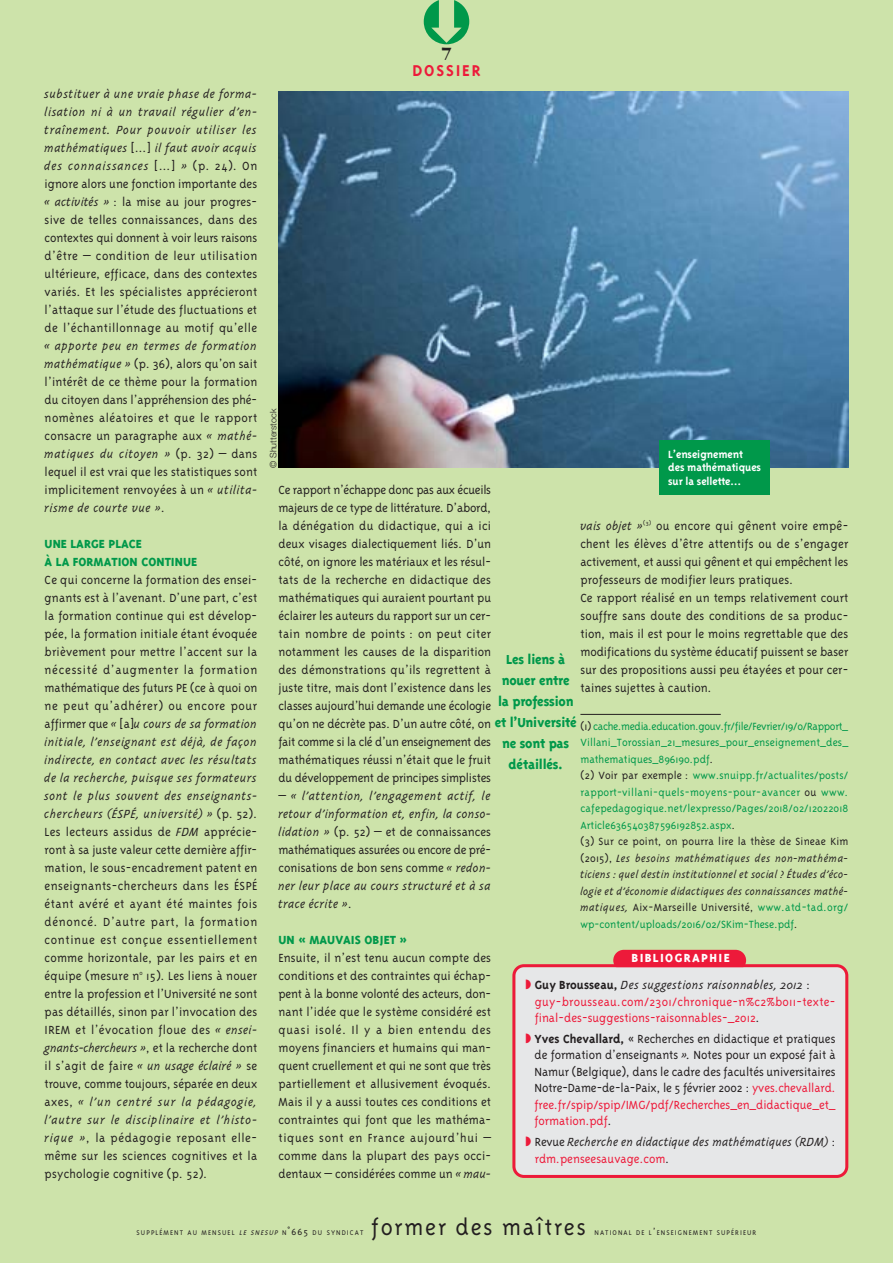
<style>
.page{position:relative;width:893px;height:1263px;background:#cde3aa}
.page>*{position:absolute;margin:0;border:0;box-sizing:border-box;transform-origin:0 0}
.t1{font:300 25.5px "Triplex";letter-spacing:.07em;color:#231f20}
.t2{font:700 18px/16.2px "Triplex";letter-spacing:.1em;color:#ed1a3a;text-align:center}
.t3{font:800 15px/21px "Triplex";letter-spacing:-.015em;color:#00984a;text-align:center;scale:.95 1}
.t4{font:300 13.5px/18px "Triplex";letter-spacing:.01em;color:#231f20;text-align:justify}
.t5{font:italic 300 13.5px/18px "Triplex";color:#231f20;text-align:justify}
.t6{font:300 13.5px/16.5px "Triplex";letter-spacing:.02em;color:#ed1a3a}
.t7{font:800 13.5px "Triplex";letter-spacing:.1em;color:#fff}
.t8{font:300 12px/16.5px "Triplex";letter-spacing:.01em;color:#00984a}
.t9{font:700 12px/13.5px "Triplex";letter-spacing:-.01em;color:#fff}
.t10{font:300 9px "Helvetica Neue";color:#231f20}
.t11{font:300 7.8px "Triplex";letter-spacing:.135em;color:#231f20}
.s1{font-style:italic}
.s2{font-weight:800;color:#00984a}
.s3{font-family:"Garamond";color:#231f20}
.s4{font-style:normal}
.s5{color:#231f20}
.s6{font-style:italic;color:#231f20}
.s7{font-weight:700;color:#231f20}
.s8{color:#ed1a3a}
.s9{font-weight:700}
.s10{font-style:normal;color:#ed1a3a}
.s11{font-size:10.5px}
</style>
<div class="page">
<hr style="left:580px;top:714px;width:141px;height:1px;background:#231f20">
<div style="left:613px;top:950px;width:133px;height:21px;background:#ed1a3a;border-radius:11px"></div>
<div style="left:512px;top:964px;width:336px;height:214px;background:#e6e7e8"></div>
<img style="left:279px;top:91px;width:569px;height:377px">
<div style="left:660px;top:441px;width:110px;height:54px;background:#00984a"></div>
<p class="t4" style="left:45px;top:86px;width:214px"><span class="s1">substituer à une vraie phase de forma&shy;lisation ni à un travail régulier d’en&shy;traînement. Pour pouvoir utiliser les mathématiques</span> […] <span class="s1">il faut avoir acquis des connaissances</span> […] <span class="s1">»</span> (p. 24). On ignore alors une fonction importante des <span class="s1">« activités »</span> : la mise au jour progres&shy;sive de telles connaissances, dans des contextes qui donnent à voir leurs raisons d’être – condition de leur utilisation ultérieure, efficace, dans des contextes variés. Et les spécialistes apprécieront l’attaque sur l’étude des fluctuations et de l’échantillonnage au motif qu’elle <span class="s1">« apporte peu en termes de formation mathématique »</span> (p. 36), alors qu’on sait l’intérêt de ce thème pour la formation du citoyen dans l’appréhension des phé&shy;nomènes aléatoires et que le rapport consacre un paragraphe aux <span class="s1">« mathé&shy;matiques du citoyen »</span> (p. 32) – dans lequel il est vrai que les statistiques sont implicitement renvoyées à un <span class="s1">« utilita&shy;risme de courte vue »</span>.</p>
<p class="t4" style="left:45px;top:536px;width:214px;text-align:left"><span class="s2">UNE LARGE PLACE<br>À LA FORMATION CONTINUE<br></span>Ce qui concerne la formation des ensei&shy;gnants est à l’avenant. D’une part, c’est la formation continue qui est dévelop&shy;pée, la formation initiale étant évoquée brièvement pour mettre l’accent sur la nécessité d’augmenter la formation mathématique des futurs PE (ce à quoi on ne peut qu’adhérer) ou encore pour affirmer que <span class="s1">«</span> [a]<span class="s1">u cours de sa formation initiale, l’enseignant est déjà, de façon indirecte, en contact avec les résultats de la recherche, puisque ses formateurs sont le plus souvent des enseignants&shy;chercheurs (ÉSPÉ, université) »</span> (p. 52).<br>Les lecteurs assidus de <span class="s1">FDM</span> apprécie&shy;ront à sa juste valeur cette dernière affir&shy;mation, le sous-encadrement patent en enseignants-chercheurs dans les ÉSPÉ étant avéré et ayant été maintes fois dénoncé. D’autre part, la formation continue est conçue essentiellement comme horizontale, par les pairs et en équipe (mesure n<sup>o</sup> 15). Les liens à nouer entre la profession et l’Université ne sont pas détaillés, sinon par l’invocation des IREM et l’évocation floue des <span class="s1">« ensei&shy;gnants-chercheurs »</span>, et la recherche dont il s’agit de faire <span class="s1">« un usage éclairé »</span> se trouve, comme toujours, séparée en deux axes, <span class="s1">« l’un centré sur la pédagogie, l’autre sur le disciplinaire et l’histo&shy;rique »</span>, la pédagogie reposant elle&shy;même sur les sciences cognitives et la psychologie cognitive (p. 52).</p>
<p class="t2" style="left:412px;top:47px;width:70px"><span class="s3">7<br></span>DOSSIER</p>
<p class="t10" style="left:268px;top:468px;width:61px;rotate:-90deg">© Shutterstock</p>
<p class="t9" style="left:668px;top:448px;width:94px">L’enseignement des mathématiques sur la sellette…</p>
<p class="t4" style="left:279px;top:482px;width:214px">Ce rapport n’échappe donc pas aux écueils majeurs de ce type de littérature. D’abord, la dénégation du didactique, qui a ici deux visages dialectiquement liés. D’un côté, on ignore les matériaux et les résul&shy;tats de la recherche en didactique des mathématiques qui auraient pourtant pu éclairer les auteurs du rapport sur un cer&shy;tain nombre de points : on peut citer notamment les causes de la disparition des démonstrations qu’ils regrettent à juste titre, mais dont l’existence dans les classes aujourd’hui demande une écologie qu’on ne décrète pas. D’un autre côté, on fait comme si la clé d’un enseignement des mathématiques réussi n’était que le fruit du développement de principes simplistes</p>
<p class="t5" style="left:279px;top:788px;width:214px"><span class="s4">–</span> « l’attention, l’engagement actif, le retour d’information et, enfin, la conso&shy;lidation » <span class="s4">(p. 52) – et de connaissances mathématiques assurées ou encore de pré&shy;conisations de bon sens comme</span> « redon&shy;ner leur place au cours structuré et à sa trace écrite »<span class="s4">.</span></p>
<p class="t4" style="left:279px;top:932px;width:214px;text-align:left"><span class="s2">UN « MAUVAIS OBJET »<br></span>Ensuite, il n’est tenu aucun compte des conditions et des contraintes qui échap&shy;pent à la bonne volonté des acteurs, don&shy;nant l’idée que le système considéré est quasi isolé. Il y a bien entendu des moyens financiers et humains qui man&shy;quent cruellement et qui ne sont que très partiellement et allusivement évoqués.<br>Mais il y a aussi toutes ces conditions et contraintes qui font que les mathéma&shy;tiques sont en France aujourd’hui – comme dans la plupart des pays occi&shy;dentaux – considérées comme un <span class="s1">« mau-</span></p>
<p class="t4" style="left:580px;top:518px;width:269px;text-align:left"><span class="s1">vais objet »</span><sup>(3)</sup> ou encore qui gênent voire empê&shy;chent les élèves d’être attentifs ou de s’engager activement, et aussi qui gênent et qui empêchent les professeurs de modifier leurs pratiques.<br>Ce rapport réalisé en un temps relativement court souffre sans doute des conditions de sa produc&shy;tion, mais il est pour le moins regrettable que des modifications du système éducatif puissent se baser sur des propositions aussi peu étayées et pour cer&shy;taines sujettes à caution.</p>
<p class="t8" style="left:580px;top:719px;width:269px"><span class="s5">(1)</span> cache.media.education.gouv.fr/file/Fevrier/19/0/Rapport_ Villani_Torossian_21_mesures_pour_enseignement_des_ mathematiques_896190.pdf<span class="s5">.<br>(2) Voir par exemple :</span> www.snuipp.fr/actualites/posts/ rapport-villani-quels-moyens-pour-avancer <span class="s5">ou</span> www. cafepedagogique.net/lexpresso/Pages/2018/02/12022018<br>Article636540387596192852.aspx<span class="s5">.<br>(3) Sur ce point, on pourra lire la thèse de Sineae Kim (2015),</span> <span class="s6">Les besoins mathématiques des non-mathéma - ticiens : quel destin institutionnel et social ? Études d’éco&shy;logie et d’économie didactiques des connaissances mathé&shy;matiques,</span> <span class="s5">Aix-Marseille Université,</span> www.atd-tad.org/ wp-content/uploads/2016/02/SKim-These.pdf<span class="s5">.</span></p>
<p class="t3" style="left:495px;top:650px;width:88px">Les liens à nouer entre la profession et l’Université ne sont pas détaillés.</p>
<p class="t7" style="left:632px;top:953px;width:100px">BIBLIOGRAPHIE</p>
<p class="t6" style="left:535px;top:978px;width:302px;text-indent:-9px">◗ <span class="s7">Guy Brousseau,</span> <span class="s6">Des suggestions raisonnables, 2012</span> <span class="s5">: </span>guy-brousseau.com/2301/chronique-n%c2%b011-texte&shy;final-des-suggestions-raisonnables-_2012<span class="s5">.</span></p>
<p class="t4" style="left:534px;top:1032px;width:303px;line-height:16.5px;text-indent:-9px"><span class="s8">◗</span> <span class="s9">Yves Chevallard,</span> « Recherches en didactique et pratiques de formation d’enseignants <span class="s1">».</span> Notes pour un exposé fait à Namur (Belgique), dans le cadre des facultés universitaires Notre-Dame-de-la-Paix, le 5 février 2002 : <span class="s8">yves.chevallard. free.fr/spip/spip/IMG/pdf/Recherches_en_didactique_et_ formation.pdf</span>.</p>
<p class="t5" style="left:535px;top:1135px;width:302px;line-height:16.5px;text-indent:-9px"><span class="s8">◗</span> <span class="s4">Revue</span> Recherche en didactique des mathématiques (RDM) <span class="s4">: </span><span class="s10">rdm.penseesauvage.com</span><span class="s4">.</span></p>
<p class="t11" style="left:137px;top:1230px;width:228px">SUPPLÉMENT AU MENSUEL <span class="s1">LE SNESUP</span> N<span class="s11">˚665</span> DU SYNDICAT</p>
<p class="t1" style="left:371px;top:1218px;width:216px">former des maîtres</p>
<p class="t11" style="left:594px;top:1230px;width:163px">NATIONAL DE L<span class="s11">’</span>ENSEIGNEMENT SUPÉRIEUR</p>
</div>
